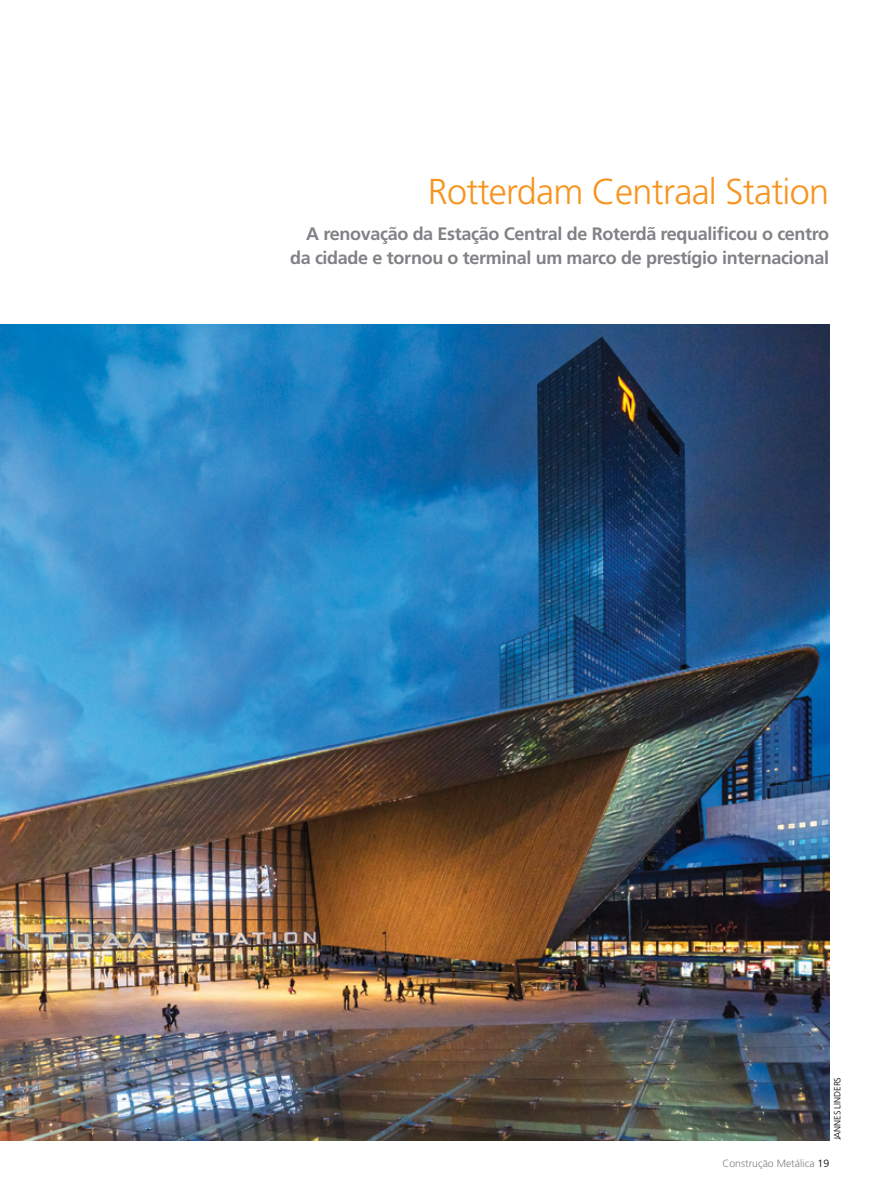
<style>
.page{position:relative;width:893px;height:1191px;background:#fff}
.page>*{position:absolute;margin:0;border:0;box-sizing:border-box;transform-origin:0 0}
.t1{font:300 36px "Frutiger";letter-spacing:-.02em;color:#f7941e}
.t2{font:700 18px/24px "Frutiger";letter-spacing:-.02em;color:#808285;text-align:right}
.t3{font:300 10.5px "Frutiger";color:#808285}
.t4{font:300 9px "Frutiger";letter-spacing:-.01em;color:#000}
.s1{color:#000}
</style>
<div class="page">
<img style="left:0;top:324px;width:829px;height:816px">
<h1 class="t1" style="left:428px;top:171px;width:403px">Rotterdam Centraal Station</h1>
<p class="t2" style="left:290px;top:222px;width:541px">A renovação da Estação Central de Roterdã requalificou o centro da cidade e tornou o terminal um marco de prestígio internacional</p>
<p class="t4" style="left:832px;top:1140px;width:64px;rotate:-90deg">Jannes Linders</p>
<p class="t3" style="left:722px;top:1157px;width:108px">Construção Metálica <span class="s1">19</span></p>
</div>
